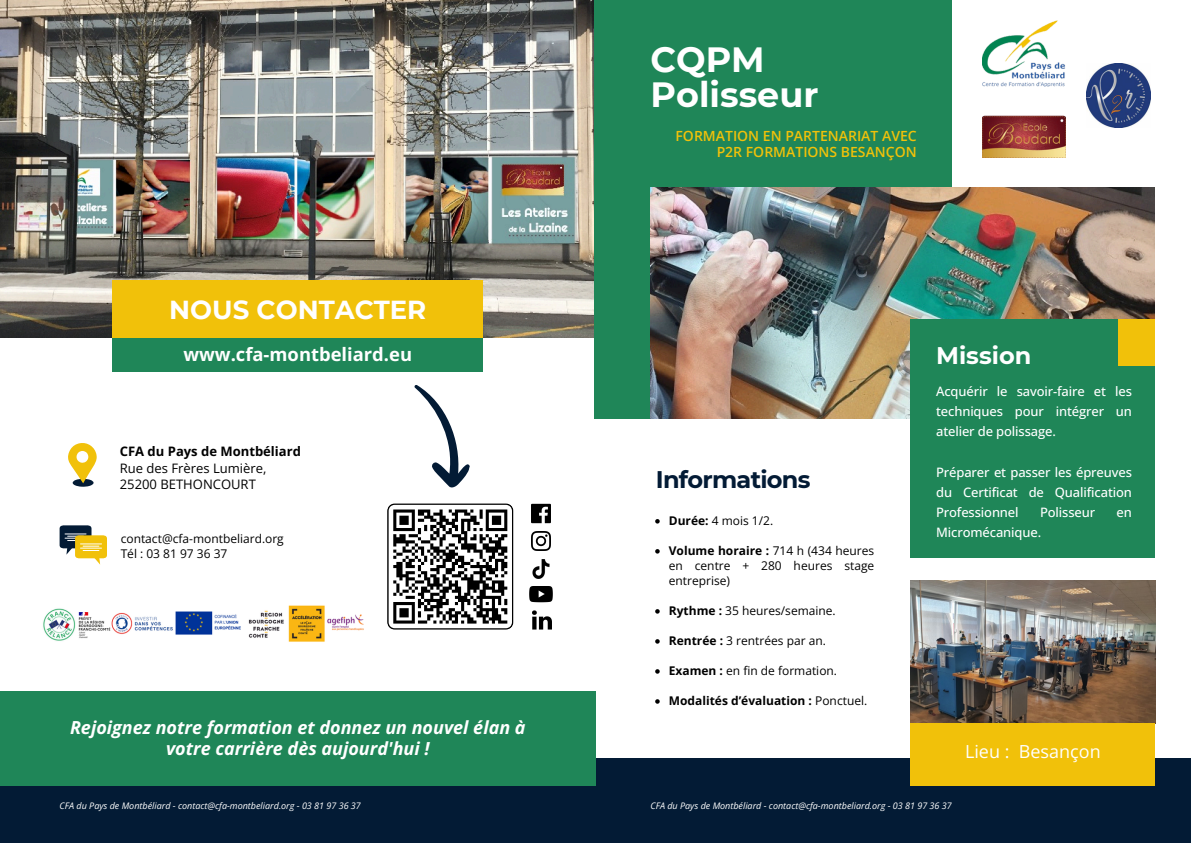
<style>
.page{position:relative;width:1191px;height:843px;background:#fff}
.page>*{position:absolute;margin:0;border:0;box-sizing:border-box;transform-origin:0 0}
.t1{font:700 35px/35.2px "Montserrat";color:#fff}
.t2{font:700 26px "Montserrat";color:#fff}
.t3{font:700 24px "Montserrat";letter-spacing:-.03em;color:#031b35}
.t4{font:700 24px "Montserrat";color:#fff}
.t5{font:700 18.4px "Open Sans";color:#fff}
.t6{font:italic 700 18px/21px "Open Sans";color:#fff;text-align:center}
.t7{font:18px "Open Sans";color:#fff}
.t8{font:600 14px/15.8px "Open Sans";color:#f1c10a;text-align:right}
.t9{font:500 13px/20.2px "Open Sans";letter-spacing:-.01em;color:#fff;text-align:justify}
.t10{font:700 13px/16.5px "Open Sans";color:#000}
.t11{font:13px "Open Sans";color:#000}
.t12{font:12px/15px "Open Sans";color:#000;text-align:justify}
.t13{font:700 12px "Open Sans";color:#000}
.t14{font:italic 9px "Open Sans";color:#fff}
.s1{font-weight:400}
.s2{font-weight:700}
</style>
<div class="page">
<div style="left:594px;top:0;width:357px;height:418px;background:#1f8658"></div>
<div style="left:0;top:758px;width:1190px;height:84px;background:#031b35"></div>
<img style="left:650px;top:188px;width:504px;height:231px">
<img style="left:910px;top:580px;width:245px;height:143px">
<div style="left:910px;top:319px;width:244px;height:239px;background:#1f8658"></div>
<div style="left:910px;top:723px;width:244px;height:62px;background:#f1c10a"></div>
<img style="left:982px;top:20px;width:83px;height:66px">
<img style="left:982px;top:115px;width:83px;height:42px">
<div style="left:0;top:691px;width:595px;height:94px;background:#1f8658"></div>
<div style="left:1117px;top:319px;width:37px;height:46px;background:#f1c10a"></div>
<img style="left:0;top:0;width:593px;height:338px">
<div style="left:112px;top:280px;width:371px;height:58px;background:#f1c10a"></div>
<div style="left:112px;top:338px;width:371px;height:33px;background:#1f8658"></div>
<svg style="left:68px;top:443px;width:28px;height:43px"></svg>
<svg style="left:60px;top:525px;width:47px;height:39px"></svg>
<svg style="left:387px;top:503px;width:126px;height:126px"></svg>
<svg style="left:414px;top:385px;width:56px;height:103px"></svg>
<img style="left:529px;top:586px;width:23px;height:16px">
<img style="left:531px;top:503px;width:20px;height:20px">
<img style="left:531px;top:531px;width:20px;height:19px">
<img style="left:532px;top:610px;width:20px;height:19px">
<img style="left:532px;top:559px;width:18px;height:19px">
<img style="left:1086px;top:63px;width:63px;height:64px">
<svg style="left:655px;top:519px;width:4px;height:4px"></svg>
<svg style="left:655px;top:549px;width:4px;height:4px"></svg>
<svg style="left:655px;top:609px;width:4px;height:4px"></svg>
<svg style="left:655px;top:639px;width:4px;height:4px"></svg>
<svg style="left:655px;top:669px;width:4px;height:4px"></svg>
<svg style="left:655px;top:699px;width:4px;height:4px"></svg>
<img style="left:43px;top:605px;width:321px;height:37px">
<p class="t1" style="left:650px;top:42px;width:169px">CQPM<br>Polisseur</p>
<h2 class="t2" style="left:169px;top:293px;width:258px">NOUS CONTACTER</h2>
<h1 class="t5" style="left:183px;top:341px;width:230px">www.cfa-montbeliard.eu</h1>
<h6 class="t10" style="left:120px;top:442px;width:183px">CFA du Pays de Montbéliard<br><span class="s1">Rue des Frères Lumière,</span></h6>
<p class="t11" style="left:120px;top:475px;width:137px">25200 BETHONCOURT</p>
<p class="t12" style="left:121px;top:530px;width:165px">contact@cfa-montbeliard.org</p>
<p class="t12" style="left:121px;top:545px;width:108px">Tél : 03 81 97 36 37</p>
<p class="t6" style="left:70px;top:716px;width:457px">Rejoignez notre formation et donnez un nouvel élan à votre carrière dès aujourd'hui !</p>
<h4 class="t8" style="left:675px;top:127px;width:243px">FORMATION EN PARTENARIAT AVEC<br>P2R FORMATIONS BESANÇON</h4>
<h3 class="t3" style="left:655px;top:464px;width:156px">Informations</h3>
<p class="t12" style="left:668px;top:512px;width:106px"><span class="s2">Durée:</span> 4 mois 1/2.</p>
<p class="t12" style="left:668px;top:542px;width:207px"><span class="s2">Volume horaire :</span> 714 h (434 heures en centre + 280 heures stage entreprise)</p>
<p class="t12" style="left:668px;top:602px;width:168px"><span class="s2">Rythme :</span> 35 heures/semaine.</p>
<h3 class="t12" style="left:668px;top:632px;width:158px"><span class="s2">Rentrée :</span> 3 rentrées par an.</h3>
<p class="t12" style="left:668px;top:662px;width:170px"><span class="s2">Examen :</span> en fin de formation.</p>
<p class="t13" style="left:668px;top:692px;width:200px">Modalités d’évaluation : <span class="s1">Ponctuel.</span></p>
<p class="t4" style="left:936px;top:341px;width:97px">Mission</p>
<p class="t9" style="left:936px;top:380px;width:197px">Acquérir le savoir-faire et les techniques pour intégrer un atelier de polissage.</p>
<p class="t9" style="left:936px;top:461px;width:197px">Préparer et passer les épreuves du Certificat de Qualification Professionnel</p>
<p class="t9" style="left:1039px;top:502px;width:57px">Polisseur</p>
<p class="t9" style="left:1116px;top:502px;width:17px">en</p>
<p class="t9" style="left:936px;top:522px;width:107px">Micromécanique.</p>
<p class="t7" style="left:964px;top:738px;width:137px">Lieu : Besançon</p>
<p class="t14" style="left:60px;top:798px;width:303px">CFA du Pays de Montbéliard - contact@cfa-montbeliard.org - 03 81 97 36 37</p>
<p class="t14" style="left:650px;top:798px;width:303px">CFA du Pays de Montbéliard - contact@cfa-montbeliard.org - 03 81 97 36 37</p>
</div>
